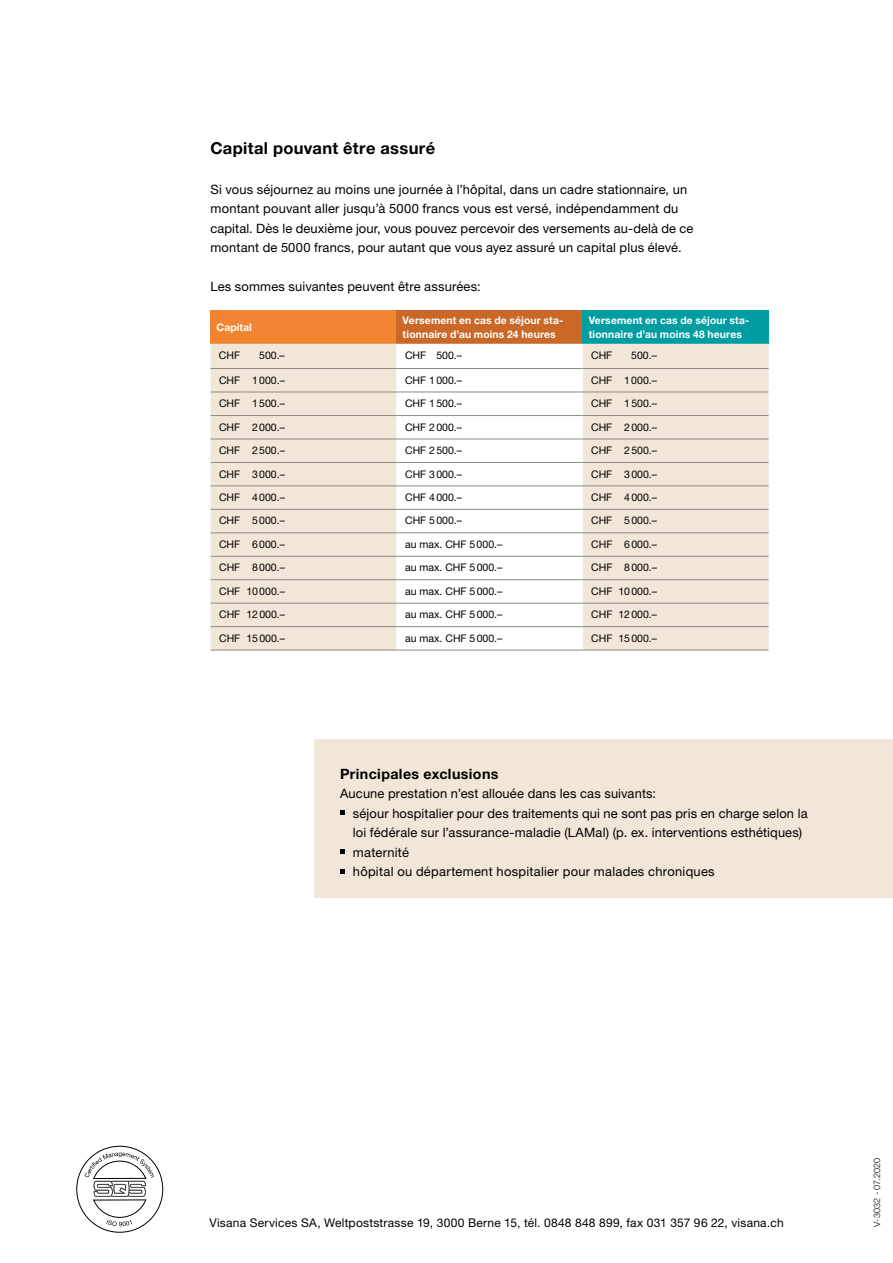
<style>
.page{position:relative;width:893px;height:1263px;background:#fff}
.page>*{position:absolute;margin:0;border:0;box-sizing:border-box;transform-origin:0 0}
.t1{font:700 16.5px "Helvetica Neue LT Std";letter-spacing:.02em;color:#000}
.t2{font:700 14.25px "Helvetica Neue LT Std";letter-spacing:.025em;color:#000}
.t3{font:12.9px/19.5px "Helvetica Neue LT Std";letter-spacing:.01em;color:#000}
.t4{font:12px "Helvetica Neue LT Std";letter-spacing:.02em;color:#000}
.t5{font:10.5px "Helvetica Neue LT Std";color:#000}
.t6{font:700 10.5px/13.5px "Helvetica Neue LT Std";letter-spacing:.015em;color:#fff}
.t7{font:300 9px "Helvetica Neue LT Std";letter-spacing:.01em;color:#000}
</style>
<div class="page">
<div style="left:210px;top:310px;width:186px;height:34px;background:#f18531"></div>
<div style="left:396px;top:310px;width:187px;height:34px;background:#c96827"></div>
<div style="left:583px;top:310px;width:186px;height:34px;background:#009da3"></div>
<div style="left:210px;top:344px;width:559px;height:306px;background:#f2e6d8"></div>
<svg style="left:396px;top:344px;width:187px;height:306px"></svg>
<hr style="left:210px;top:368px;width:186px;height:1px;background:#8b8a85">
<hr style="left:396px;top:368px;width:187px;height:1px;background:#8b8a85">
<hr style="left:583px;top:368px;width:186px;height:1px;background:#8b8a85">
<hr style="left:210px;top:392px;width:186px;height:1px;background:#8b8a85">
<hr style="left:396px;top:392px;width:187px;height:1px;background:#8b8a85">
<hr style="left:583px;top:392px;width:186px;height:1px;background:#8b8a85">
<hr style="left:210px;top:415px;width:186px;height:1px;background:#8b8a85">
<hr style="left:396px;top:415px;width:187px;height:1px;background:#8b8a85">
<hr style="left:583px;top:415px;width:186px;height:1px;background:#8b8a85">
<hr style="left:210px;top:439px;width:186px;height:1px;background:#8b8a85">
<hr style="left:396px;top:439px;width:187px;height:1px;background:#8b8a85">
<hr style="left:583px;top:439px;width:186px;height:1px;background:#8b8a85">
<hr style="left:210px;top:462px;width:186px;height:1px;background:#8b8a85">
<hr style="left:396px;top:462px;width:187px;height:1px;background:#8b8a85">
<hr style="left:583px;top:462px;width:186px;height:1px;background:#8b8a85">
<hr style="left:210px;top:486px;width:186px;height:1px;background:#8b8a85">
<hr style="left:396px;top:486px;width:187px;height:1px;background:#8b8a85">
<hr style="left:583px;top:486px;width:186px;height:1px;background:#8b8a85">
<hr style="left:210px;top:509px;width:186px;height:1px;background:#8b8a85">
<hr style="left:396px;top:509px;width:187px;height:1px;background:#8b8a85">
<hr style="left:583px;top:509px;width:186px;height:1px;background:#8b8a85">
<hr style="left:210px;top:532px;width:186px;height:1px;background:#8b8a85">
<hr style="left:396px;top:532px;width:187px;height:1px;background:#8b8a85">
<hr style="left:583px;top:532px;width:186px;height:1px;background:#8b8a85">
<hr style="left:210px;top:556px;width:186px;height:1px;background:#8b8a85">
<hr style="left:396px;top:556px;width:187px;height:1px;background:#8b8a85">
<hr style="left:583px;top:556px;width:186px;height:1px;background:#8b8a85">
<hr style="left:210px;top:579px;width:186px;height:1px;background:#8b8a85">
<hr style="left:396px;top:579px;width:187px;height:1px;background:#8b8a85">
<hr style="left:583px;top:579px;width:186px;height:1px;background:#8b8a85">
<hr style="left:210px;top:603px;width:186px;height:1px;background:#8b8a85">
<hr style="left:396px;top:603px;width:187px;height:1px;background:#8b8a85">
<hr style="left:583px;top:603px;width:186px;height:1px;background:#8b8a85">
<hr style="left:210px;top:626px;width:186px;height:1px;background:#8b8a85">
<hr style="left:396px;top:626px;width:187px;height:1px;background:#8b8a85">
<hr style="left:583px;top:626px;width:186px;height:1px;background:#8b8a85">
<hr style="left:210px;top:650px;width:186px;height:1px;background:#8b8a85">
<hr style="left:396px;top:650px;width:187px;height:1px;background:#8b8a85">
<hr style="left:583px;top:650px;width:186px;height:1px;background:#8b8a85">
<svg style="left:76px;top:1146px;width:87px;height:86px"></svg>
<div style="left:315px;top:739px;width:578px;height:159px;background:#f2e6d8"></div>
<svg style="left:340px;top:811px;width:5px;height:4px"></svg>
<svg style="left:340px;top:850px;width:5px;height:4px"></svg>
<svg style="left:340px;top:869px;width:5px;height:5px"></svg>
<p class="t1" style="left:210px;top:138px;width:226px">Capital pouvant être assuré</p>
<p class="t3" style="left:210px;top:179px;width:484px">Si vous séjournez au moins une journée à l’hôpital, dans un cadre stationnaire, un montant pouvant aller jusqu’à 5000 francs vous est versé, indépendamment du capital. Dès le deuxième jour, vous pouvez percevoir des versements au-delà de ce montant de 5000 francs, pour autant que vous ayez assuré un capital plus élevé.</p>
<p class="t3" style="left:210px;top:276px;width:272px">Les sommes suivantes peuvent être assurées:</p>
<p class="t6" style="left:217px;top:320px;width:37px">Capital</p>
<p class="t6" style="left:403px;top:313px;width:162px">Versement en cas de séjour sta&shy;tionnaire d’au moins 24 heures</p>
<p class="t6" style="left:589px;top:313px;width:162px">Versement en cas de séjour sta&shy;tionnaire d’au moins 48 heures</p>
<p class="t5" style="left:219px;top:349px;width:23px">CHF</p>
<p class="t5" style="left:259px;top:349px;width:27px">500.–</p>
<p class="t5" style="left:405px;top:349px;width:59px">CHF 500.–</p>
<p class="t5" style="left:591px;top:349px;width:23px">CHF</p>
<p class="t5" style="left:631px;top:349px;width:27px">500.–</p>
<p class="t5" style="left:219px;top:374px;width:67px">CHF 1000.–</p>
<p class="t5" style="left:405px;top:374px;width:59px">CHF 1000.–</p>
<p class="t5" style="left:591px;top:374px;width:67px">CHF 1000.–</p>
<p class="t5" style="left:219px;top:397px;width:67px">CHF 1500.–</p>
<p class="t5" style="left:405px;top:397px;width:59px">CHF 1500.–</p>
<p class="t5" style="left:591px;top:397px;width:67px">CHF 1500.–</p>
<p class="t5" style="left:219px;top:421px;width:67px">CHF 2000.–</p>
<p class="t5" style="left:405px;top:421px;width:59px">CHF 2000.–</p>
<p class="t5" style="left:591px;top:421px;width:67px">CHF 2000.–</p>
<p class="t5" style="left:219px;top:444px;width:67px">CHF 2500.–</p>
<p class="t5" style="left:405px;top:444px;width:59px">CHF 2500.–</p>
<p class="t5" style="left:591px;top:444px;width:67px">CHF 2500.–</p>
<p class="t5" style="left:219px;top:467px;width:67px">CHF 3000.–</p>
<p class="t5" style="left:405px;top:467px;width:59px">CHF 3000.–</p>
<p class="t5" style="left:591px;top:467px;width:67px">CHF 3000.–</p>
<p class="t5" style="left:219px;top:491px;width:67px">CHF 4000.–</p>
<p class="t5" style="left:405px;top:491px;width:59px">CHF 4000.–</p>
<p class="t5" style="left:591px;top:491px;width:67px">CHF 4000.–</p>
<p class="t5" style="left:219px;top:514px;width:67px">CHF 5000.–</p>
<p class="t5" style="left:405px;top:514px;width:59px">CHF 5000.–</p>
<p class="t5" style="left:591px;top:514px;width:67px">CHF 5000.–</p>
<p class="t5" style="left:219px;top:538px;width:67px">CHF 6000.–</p>
<p class="t5" style="left:405px;top:538px;width:99px">au max. CHF 5000.–</p>
<p class="t5" style="left:591px;top:538px;width:67px">CHF 6000.–</p>
<p class="t5" style="left:219px;top:561px;width:67px">CHF 8000.–</p>
<p class="t5" style="left:405px;top:561px;width:99px">au max. CHF 5000.–</p>
<p class="t5" style="left:591px;top:561px;width:67px">CHF 8000.–</p>
<p class="t5" style="left:219px;top:585px;width:67px">CHF 10000.–</p>
<p class="t5" style="left:405px;top:585px;width:99px">au max. CHF 5000.–</p>
<p class="t5" style="left:591px;top:585px;width:67px">CHF 10000.–</p>
<p class="t5" style="left:219px;top:608px;width:67px">CHF 12000.–</p>
<p class="t5" style="left:405px;top:608px;width:99px">au max. CHF 5000.–</p>
<p class="t5" style="left:591px;top:608px;width:67px">CHF 12000.–</p>
<p class="t5" style="left:219px;top:632px;width:67px">CHF 15000.–</p>
<p class="t5" style="left:405px;top:632px;width:99px">au max. CHF 5000.–</p>
<p class="t5" style="left:591px;top:632px;width:67px">CHF 15000.–</p>
<p class="t2" style="left:340px;top:765px;width:160px">Principales exclusions</p>
<p class="t3" style="left:353px;top:783px;width:456px;text-indent:-13px">Aucune prestation n’est allouée dans les cas suivants:<br>séjour hospitalier pour des traitements qui ne sont pas pris en charge selon la loi fédérale sur l’assurance-maladie (LAMal) (p. ex. interventions esthétiques) maternité<br>hôpital ou département hospitalier pour malades chroniques</p>
<p class="t4" style="left:209px;top:1216px;width:576px">Visana Services SA, Weltpoststrasse 19, 3000 Berne 15, tél. 0848 848 899, fax 031 357 96 22, visana.ch</p>
<p class="t7" style="left:871px;top:1227px;width:71px;rotate:-90deg">V-3032 - 07.2020</p>
</div>
